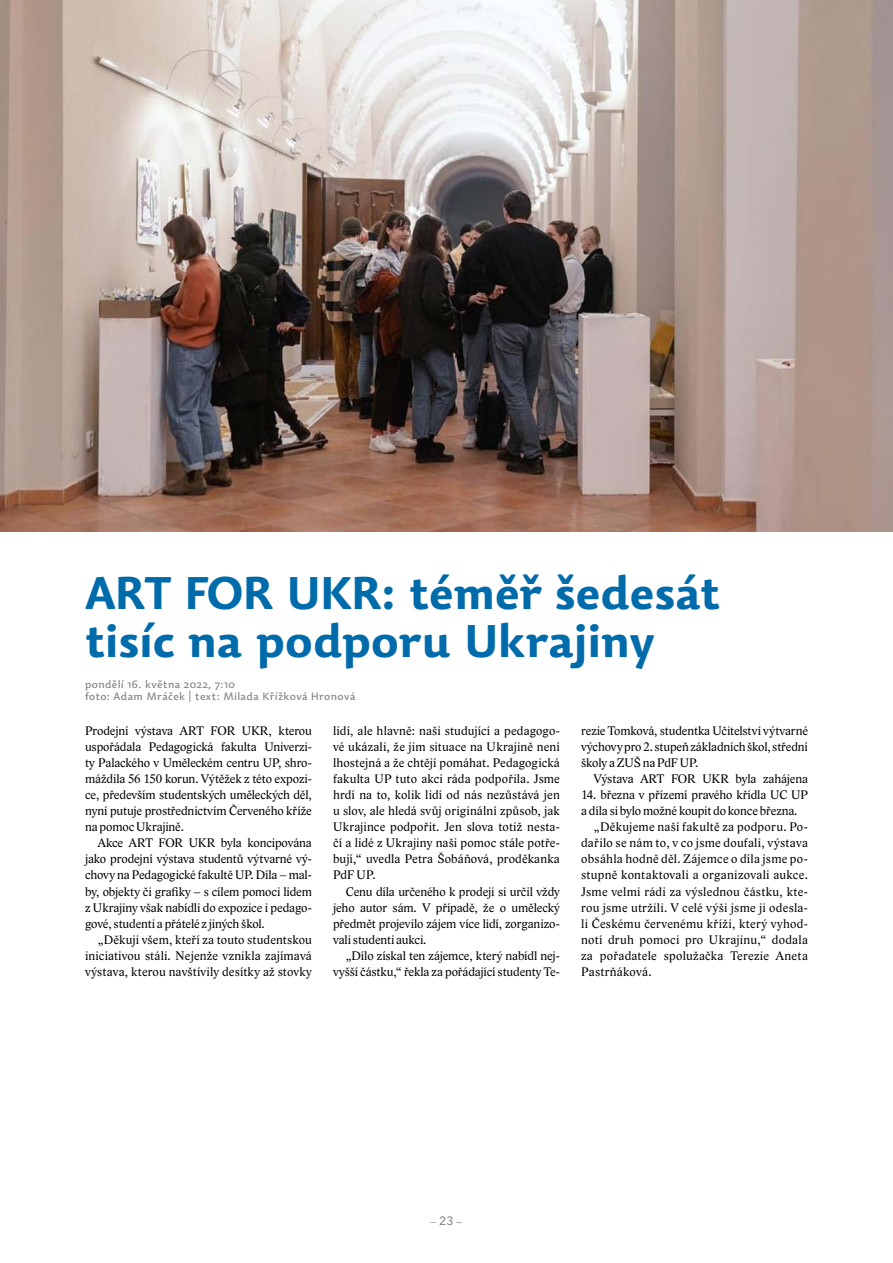
<style>
.page{position:relative;width:893px;height:1263px;background:#fff}
.page>*{position:absolute;margin:0;border:0;box-sizing:border-box;transform-origin:0 0}
.t1{font:700 45px/48px "Dederon SDOT";letter-spacing:-.015em;color:#006bab}
.t2{font:12.75px/16px "Lido ST";letter-spacing:.01em;color:#000;text-align:justify}
.t3{font:12.75px "Lido ST";letter-spacing:-.01em;color:#000}
.t4{font:500 10.5px/12px "Dederon SDOT";letter-spacing:.035em;color:#87888a}
.t5{font:10.5px "Avenir Next LT Pro";color:#87888a}
.s1{font-weight:500;font-size:12px}
</style>
<div class="page">
<img style="left:0;top:0;width:893px;height:531px">
<h1 class="t1" style="left:85px;top:569px;width:637px">ART FOR UKR: téměř šedesát tisíc na podporu Ukrajiny</h1>
<p class="t4" style="left:85px;top:679px;width:272px">pondělí 16. května 2022, 7:10<br>foto: Adam Mráček | text: Milada Křížková Hronová</p>
<p class="t2" style="left:581px;top:723px;width:228px">rezie Tomková, studentka Učitelství výtvarné výchovy pro 2. stupeň základních škol, střední školy a ZUŠ na PdF UP.</p>
<p class="t3" style="left:594px;top:771px;width:216px">Výstava ART FOR UKR byla zahájena</p>
<p class="t2" style="left:581px;top:787px;width:228px">14. března v přízemí pravého křídla UC UP</p>
<p class="t3" style="left:581px;top:803px;width:218px">a díla si bylo možné koupit do konce března.</p>
<p class="t2" style="left:594px;top:819px;width:216px">„Děkujeme naší fakultě za podporu. Po-</p>
<p class="t2" style="left:581px;top:835px;width:228px">dařilo se nám to, v co jsme doufali, výstava</p>
<p class="t2" style="left:581px;top:851px;width:228px">obsáhla hodně děl. Zájemce o díla jsme po-</p>
<p class="t2" style="left:581px;top:867px;width:228px">stupně kontaktovali a organizovali aukce.</p>
<p class="t2" style="left:581px;top:883px;width:228px">Jsme velmi rádi za výslednou částku, kte-</p>
<p class="t2" style="left:581px;top:899px;width:228px">rou jsme utržili. V celé výši jsme ji odesla-</p>
<p class="t2" style="left:581px;top:915px;width:228px">li Českému červenému kříži, který vyhod-</p>
<p class="t2" style="left:581px;top:931px;width:228px">notí druh pomoci pro Ukrajinu,“ dodala</p>
<p class="t2" style="left:581px;top:947px;width:228px">za pořadatele spolužačka Terezie Aneta</p>
<p class="t2" style="left:581px;top:963px;width:72px">Pastrňáková.</p>
<p class="t2" style="left:85px;top:723px;width:228px">Prodejní výstava ART FOR UKR, kterou uspořádala Pedagogická fakulta Univerzi&shy;ty Palackého v Uměleckém centru UP, shro&shy;máždila 56 150 korun. Výtěžek z této expozi&shy;ce, především studentských uměleckých děl, nyní putuje prostřednictvím Červeného kříže na pomoc Ukrajině.</p>
<p class="t2" style="left:85px;top:835px;width:228px;text-indent:13px">Akce ART FOR UKR byla koncipována jako prodejní výstava studentů výtvarné vý&shy;chovy na Pedagogické fakultě UP. Díla – mal&shy;by, objekty či grafiky – s cílem pomoci lidem z Ukrajiny však nabídli do expozice i pedago&shy;gové, studenti a přátelé z jiných škol.</p>
<p class="t2" style="left:85px;top:931px;width:228px;text-indent:13px">„Děkuji všem, kteří za touto studentskou iniciativou stáli. Nejenže vznikla zajímavá výstava, kterou navštívily desítky až stovky</p>
<p class="t2" style="left:333px;top:723px;width:228px">lidí, ale hlavně: naši studující a pedagogo&shy;vé ukázali, že jim situace na Ukrajině není lhostejná a že chtějí pomáhat. Pedagogická fakulta UP tuto akci ráda podpořila. Jsme hrdí na to, kolik lidí od nás nezůstává jen u slov, ale hledá svůj originální způsob, jak Ukrajince podpořit. Jen slova totiž nesta&shy;čí a lidé z Ukrajiny naši pomoc stále potře&shy;bují,“ uvedla Petra Šobáňová, proděkanka PdF UP.</p>
<p class="t2" style="left:333px;top:883px;width:228px;text-indent:13px">Cenu díla určeného k prodeji si určil vždy jeho autor sám. V případě, že o umělecký předmět projevilo zájem více lidí, zorganizo&shy;vali studenti aukci.</p>
<p class="t2" style="left:333px;top:947px;width:228px;text-align:right">„Dílo získal ten zájemce, který nabídl nej&shy;vyšší částku,“ řekla za pořádající studenty Te-</p>
<p class="t5" style="left:430px;top:1215px;width:34px">—<span class="s1">23</span>—</p>
</div>
